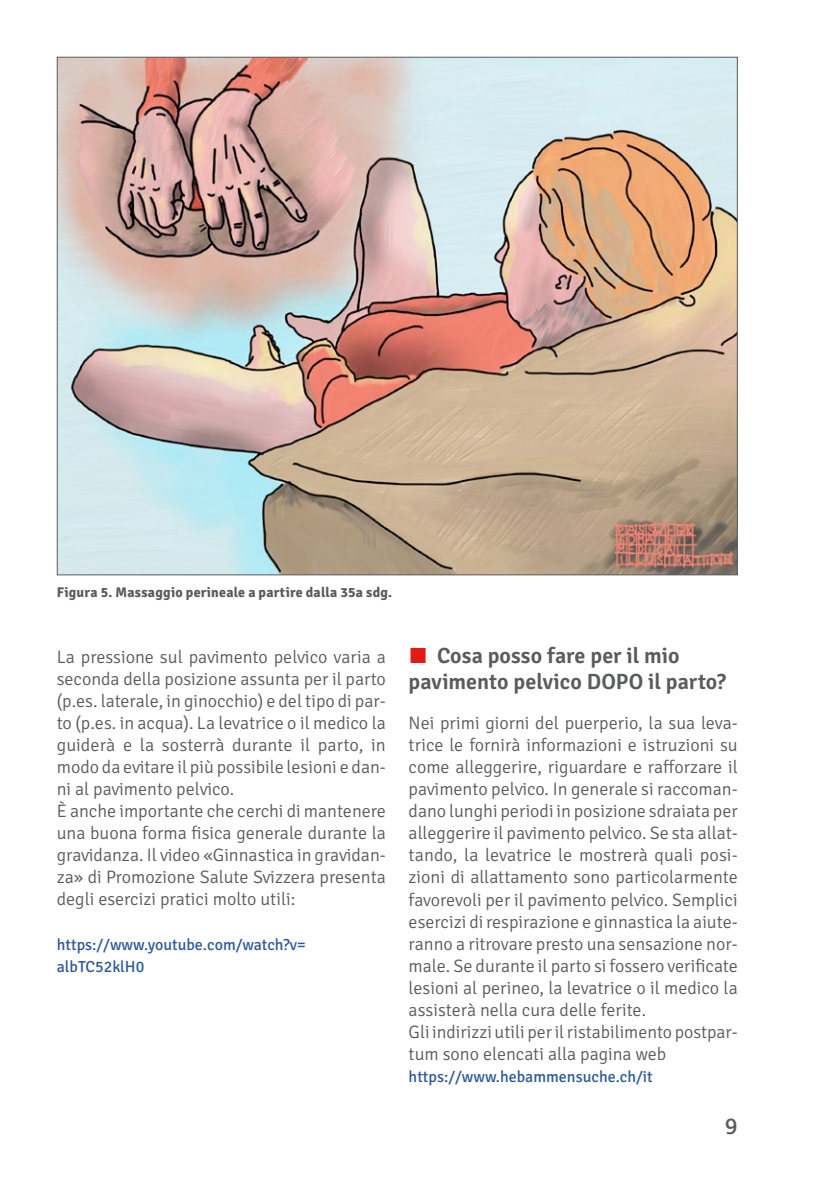
<style>
.page{position:relative;width:840px;height:1191px;background:#fff}
.page>*{position:absolute;margin:0;border:0;box-sizing:border-box;transform-origin:0 0}
.t1{font:24px "Signika";color:#5a5c5b}
.t2{font:600 22px/26px "Signika";color:#5a5c5b}
.t3{font:300 18px/22px "Signika";color:#5a5c5b}
.t4{font:16px/22px "Signika";color:#2d5a98}
.t5{font:700 14px "Signika";letter-spacing:.015em;color:#5a5c5b}
</style>
<div class="page">
<img style="left:59px;top:59px;width:676px;height:514px">
<p class="t5" style="left:57px;top:582px;width:337px">Figura 5. Massaggio perineale a partire dalla 35a sdg.</p>
<p class="t3" style="left:57px;top:645px;width:330px">La pressione sul pavimento pelvico varia a seconda della posizione assunta per il parto (p.es. laterale, in ginocchio) e del tipo di par&shy;to (p.es. in acqua). La levatrice o il medico la guiderà e la sosterrà durante il parto, in modo da evitare il più possibile lesioni e dan&shy;ni al pavimento pelvico.<br>È anche importante che cerchi di mantenere una buona forma fisica generale durante la gravidanza. Il video «Ginnastica in gravidan&shy;za» di Promozione Salute Svizzera presenta degli esercizi pratici molto utili:</p>
<p class="t4" style="left:57px;top:932px;width:250px">https://www.youtube.com/watch?v= albTC52klH0</p>
<p class="t2" style="left:408px;top:641px;width:319px;text-indent:28px">Cosa posso fare per il mio pavimento pelvico DOPO il parto?</p>
<p class="t3" style="left:408px;top:711px;width:330px">Nei primi giorni del puerperio, la sua leva&shy;trice le fornirà informazioni e istruzioni su come alleggerire, riguardare e rafforzare il pavimento pelvico. In generale si raccoman&shy;dano lunghi periodi in posizione sdraiata per alleggerire il pavimento pelvico. Se sta allat&shy;tando, la levatrice le mostrerà quali posi&shy;zioni di allattamento sono particolarmente favorevoli per il pavimento pelvico. Semplici esercizi di respirazione e ginnastica la aiute&shy;ranno a ritrovare presto una sensazione nor&shy;male. Se durante il parto si fossero verificate lesioni al perineo, la levatrice o il medico la assisterà nella cura delle ferite.<br>Gli indirizzi utili per il ristabilimento postpar&shy;tum sono elencati alla pagina web</p>
<p class="t4" style="left:408px;top:1064px;width:245px">https://www.hebammensuche.ch/it</p>
<h1 class="t1" style="left:724px;top:1108px;width:14px">9</h1>
</div>
